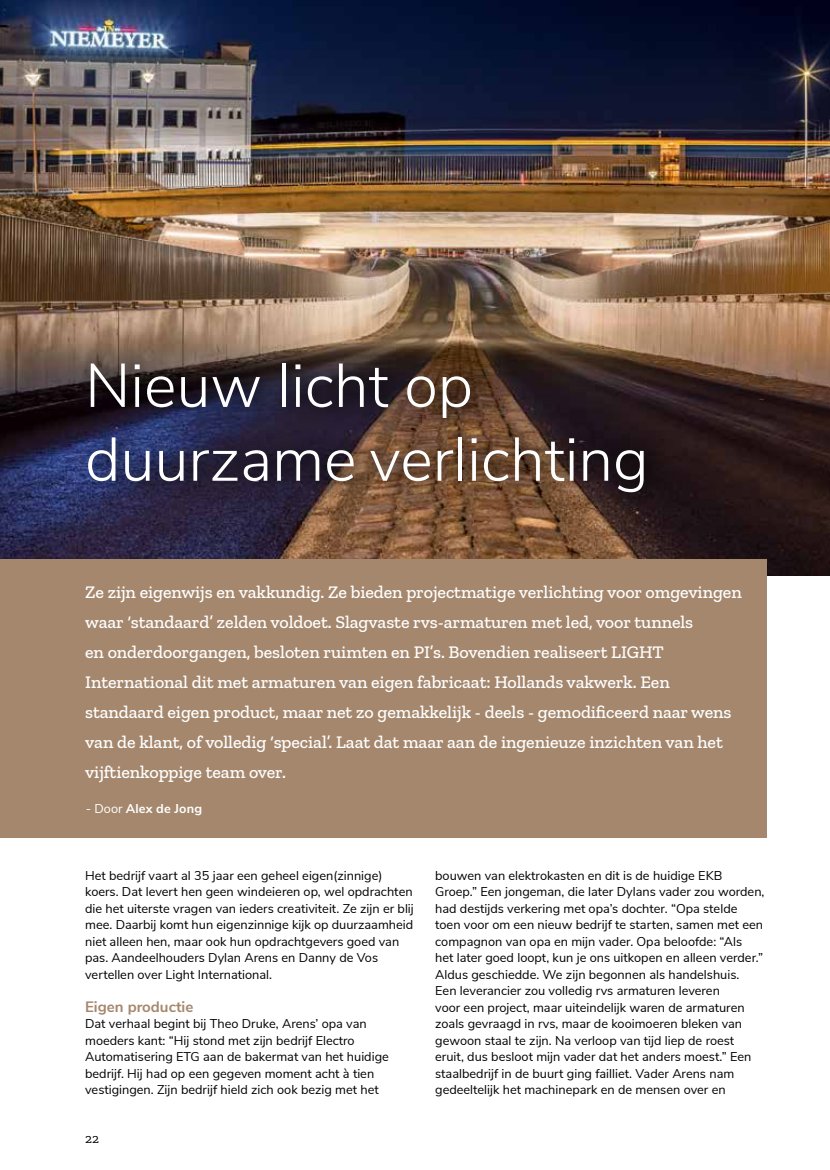
<style>
.page{position:relative;width:830px;height:1170px;background:#fff}
.page>*{position:absolute;margin:0;border:0;box-sizing:border-box;transform-origin:0 0}
.t1{font:300 61.5px/73.8px "Nunito Sans";color:#fff}
.t2{font:500 18px/30px "Zilla Slab";letter-spacing:-.005em;color:#fff}
.t3{font:700 15px "Nunito Sans";color:#a5876d}
.t4{font:13.5px "Zilla Slab";color:#000}
.t5{font:12.75px/16.5px "Nunito Sans";color:#000}
.t6{font:700 12.75px "Nunito Sans";letter-spacing:.01em;color:#fff}
.s1{font-weight:400}
</style>
<div class="page">
<img style="left:0;top:0;width:829px;height:576px">
<div style="left:0;top:559px;width:765px;height:278px;background:#a5876d"></div>
<svg style="left:75px;top:345px;width:593px;height:166px;background:#3f2f32"></svg>
<h1 class="t1" style="left:85px;top:345px;width:564px">Nieuw licht op duurzame verlichting</h1>
<p class="t2" style="left:85px;top:576px;width:657px">Ze zijn eigenwijs en vakkundig. Ze bieden projectmatige verlichting voor omgevingen waar ‘standaard’ zelden voldoet. Slagvaste rvs-armaturen met led, voor tunnels<br>en onderdoorgangen, besloten ruimten en PI’s. Bovendien realiseert LIGHT International dit met armaturen van eigen fabricaat: Hollands vakwerk. Een standaard eigen product, maar net zo gemakkelijk - deels - gemodificeerd naar wens van de klant, of volledig ‘special’. Laat dat maar aan de ingenieuze inzichten van het vijftienkoppige team over.</p>
<p class="t6" style="left:86px;top:799px;width:118px"><span class="s1">- Door</span> Alex de Jong</p>
<p class="t5" style="left:85px;top:866px;width:330px">Het bedrijf vaart al 35 jaar een geheel eigen(zinnige) koers. Dat levert hen geen windeieren op, wel opdrachten die het uiterste vragen van ieders creativiteit. Ze zijn er blij mee. Daarbij komt hun eigenzinnige kijk op duurzaamheid niet alleen hen, maar ook hun opdrachtgevers goed van pas. Aandeelhouders Dylan Arens en Danny de Vos vertellen over Light International.</p>
<p class="t3" style="left:85px;top:995px;width:110px">Eigen productie</p>
<p class="t5" style="left:85px;top:1014px;width:305px">Dat verhaal begint bij Theo Druke, Arens’ opa van moeders kant: “Hij stond met zijn bedrijf Electro Automatisering ETG aan de bakermat van het huidige bedrijf. Hij had op een gegeven moment acht à tien vestigingen. Zijn bedrijf hield zich ook bezig met het</p>
<p class="t4" style="left:85px;top:1130px;width:15px">22</p>
<p class="t5" style="left:435px;top:866px;width:331px">bouwen van elektrokasten en dit is de huidige EKB Groep.” Een jongeman, die later Dylans vader zou worden, had destijds verkering met opa’s dochter. “Opa stelde toen voor om een nieuw bedrijf te starten, samen met een compagnon van opa en mijn vader. Opa beloofde: “Als<br>het later goed loopt, kun je ons uitkopen en alleen verder.” Aldus geschiedde. We zijn begonnen als handelshuis.<br>Een leverancier zou volledig rvs armaturen leveren<br>voor een project, maar uiteindelijk waren de armaturen zoals gevraagd in rvs, maar de kooimoeren bleken van gewoon staal te zijn. Na verloop van tijd liep de roest eruit, dus besloot mijn vader dat het anders moest.” Een staalbedrijf in de buurt ging failliet. Vader Arens nam gedeeltelijk het machinepark en de mensen over en</p>
</div>
